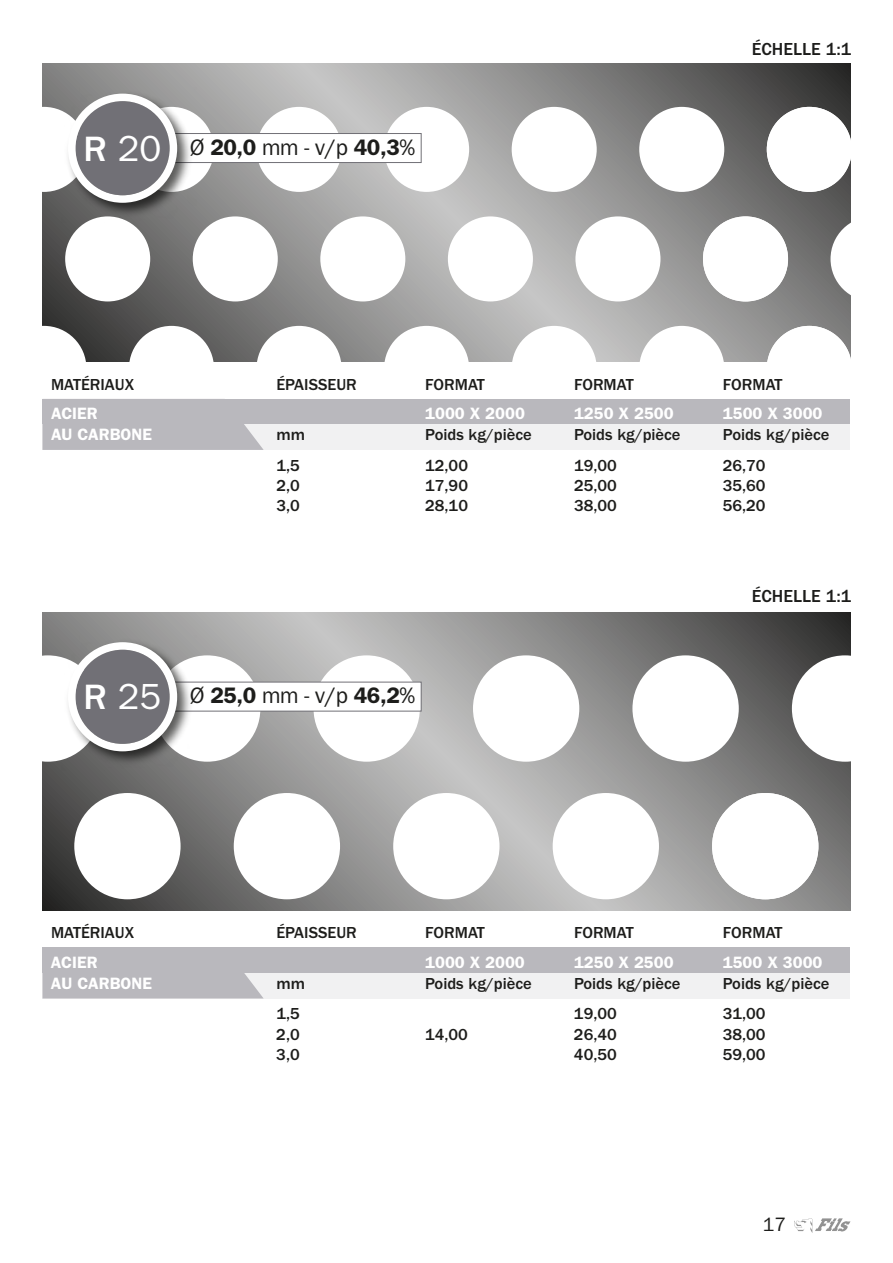
<style>
.page{position:relative;width:893px;height:1263px;background:#fff}
.page>*{position:absolute;margin:0;border:0;box-sizing:border-box;transform-origin:0 0}
.t1{font:36.45px "ITC Franklin Gothic Std";color:#fff}
.t2{font:22.5px "ITC Franklin Gothic Std";color:#1d1d1b}
.t3{font:19.5px "ITC Franklin Gothic Std";color:#1d1d1b}
.t4{font:500 18px "ITC Franklin Gothic Std";color:#1d1d1b}
.t5{font:500 16.5px "ITC Franklin Gothic Std";color:#1d1d1b}
.t6{font:600 16.5px "ITC Franklin Gothic Std";color:#fff}
.s1{font-weight:500}
.s2{font-weight:600}
</style>
<div class="page">
<svg style="left:794px;top:1218px;width:56px;height:15px"></svg>
<svg style="left:42px;top:612px;width:808px;height:298px;background:#8e8e8d"></svg>
<div style="left:154px;top:655px;width:106px;height:107px;background:#fff;border-radius:50%"></div>
<div style="left:314px;top:655px;width:106px;height:107px;background:#fff;border-radius:50%"></div>
<div style="left:473px;top:655px;width:106px;height:107px;background:#fff;border-radius:50%"></div>
<div style="left:632px;top:655px;width:107px;height:107px;background:#fff;border-radius:50%"></div>
<div style="left:74px;top:793px;width:107px;height:106px;background:#fff;border-radius:50%"></div>
<div style="left:234px;top:793px;width:106px;height:106px;background:#fff;border-radius:50%"></div>
<div style="left:393px;top:793px;width:106px;height:106px;background:#fff;border-radius:50%"></div>
<div style="left:553px;top:793px;width:106px;height:106px;background:#fff;border-radius:50%"></div>
<svg style="left:792px;top:655px;width:58px;height:107px"></svg>
<div style="left:712px;top:793px;width:106px;height:106px;background:#fff;border-radius:50%"></div>
<div style="left:167px;top:682px;width:254px;height:29px;background:#fff"></div>
<div style="left:166px;top:682px;width:256px;height:29px;border:1px solid #717076"></div>
<img style="left:61px;top:636px;width:135px;height:135px">
<svg style="left:42px;top:642px;width:135px;height:120px"></svg>
<svg style="left:42px;top:64px;width:808px;height:297px;background:#8f8f8f"></svg>
<div style="left:129px;top:107px;width:85px;height:85px;background:#fff;border-radius:50%"></div>
<div style="left:257px;top:107px;width:85px;height:85px;background:#fff;border-radius:50%"></div>
<div style="left:384px;top:107px;width:85px;height:85px;background:#fff;border-radius:50%"></div>
<div style="left:512px;top:107px;width:85px;height:85px;background:#fff;border-radius:50%"></div>
<div style="left:639px;top:107px;width:85px;height:85px;background:#fff;border-radius:50%"></div>
<div style="left:65px;top:216px;width:85px;height:85px;background:#fff;border-radius:50%"></div>
<div style="left:193px;top:216px;width:85px;height:85px;background:#fff;border-radius:50%"></div>
<div style="left:320px;top:216px;width:85px;height:85px;background:#fff;border-radius:50%"></div>
<div style="left:448px;top:216px;width:85px;height:85px;background:#fff;border-radius:50%"></div>
<div style="left:575px;top:216px;width:85px;height:85px;background:#fff;border-radius:50%"></div>
<svg style="left:42px;top:326px;width:44px;height:35px"></svg>
<svg style="left:129px;top:326px;width:85px;height:35px"></svg>
<svg style="left:257px;top:326px;width:85px;height:35px"></svg>
<svg style="left:384px;top:326px;width:85px;height:35px"></svg>
<svg style="left:512px;top:326px;width:85px;height:35px"></svg>
<svg style="left:639px;top:326px;width:85px;height:35px"></svg>
<svg style="left:767px;top:107px;width:83px;height:85px"></svg>
<div style="left:703px;top:216px;width:85px;height:85px;background:#fff;border-radius:50%"></div>
<svg style="left:830px;top:216px;width:20px;height:85px"></svg>
<svg style="left:767px;top:326px;width:83px;height:35px"></svg>
<div style="left:167px;top:134px;width:254px;height:28px;background:#fff"></div>
<div style="left:166px;top:133px;width:256px;height:30px;border:1px solid #717076"></div>
<img style="left:61px;top:87px;width:135px;height:135px">
<svg style="left:42px;top:94px;width:135px;height:109px"></svg>
<div style="left:43px;top:399px;width:807px;height:25px;background:#b9b8bd"></div>
<div style="left:43px;top:424px;width:807px;height:26px;background:#f1f1f2"></div>
<div style="left:43px;top:424px;width:221px;height:26px;background:#b9b8bd"></div>
<div style="left:43px;top:947px;width:807px;height:26px;background:#b9b8bd"></div>
<div style="left:43px;top:973px;width:807px;height:25px;background:#f1f1f2"></div>
<div style="left:43px;top:973px;width:220px;height:25px;background:#b9b8bd"></div>
<h1 class="t1" style="left:83px;top:127px;width:80px"><span class="s1">R</span> 20</h1>
<h2 class="t2" style="left:190px;top:134px;width:227px">Ø <span class="s2">20,0</span> mm - v/p <span class="s2">40,3</span>%</h2>
<p class="t4" style="left:752px;top:39px;width:101px">ÉCHELLE 1:1</p>
<p class="t5" style="left:51px;top:375px;width:85px">MATÉRIAUX</p>
<p class="t5" style="left:276px;top:375px;width:82px">ÉPAISSEUR</p>
<p class="t5" style="left:425px;top:375px;width:61px">FORMAT</p>
<p class="t5" style="left:574px;top:375px;width:61px">FORMAT</p>
<p class="t5" style="left:723px;top:375px;width:61px">FORMAT</p>
<p class="t6" style="left:51px;top:403px;width:48px">ACIER</p>
<p class="t6" style="left:425px;top:403px;width:101px">1000 X 2000</p>
<p class="t6" style="left:574px;top:403px;width:101px">1250 X 2500</p>
<p class="t6" style="left:723px;top:403px;width:101px">1500 X 3000</p>
<p class="t6" style="left:51px;top:424px;width:102px">AU CARBONE</p>
<p class="t5" style="left:276px;top:425px;width:30px">mm</p>
<p class="t5" style="left:425px;top:425px;width:108px">Poids kg/pièce</p>
<p class="t5" style="left:574px;top:425px;width:108px">Poids kg/pièce</p>
<p class="t5" style="left:723px;top:425px;width:108px">Poids kg/pièce</p>
<p class="t5" style="left:276px;top:456px;width:25px">1,5</p>
<p class="t5" style="left:425px;top:456px;width:44px">12,00</p>
<p class="t5" style="left:574px;top:456px;width:44px">19,00</p>
<p class="t5" style="left:723px;top:456px;width:44px">26,70</p>
<p class="t5" style="left:276px;top:476px;width:25px">2,0</p>
<p class="t5" style="left:425px;top:476px;width:44px">17,90</p>
<p class="t5" style="left:574px;top:476px;width:44px">25,00</p>
<p class="t5" style="left:723px;top:476px;width:44px">35,60</p>
<p class="t5" style="left:276px;top:496px;width:25px">3,0</p>
<p class="t5" style="left:425px;top:496px;width:44px">28,10</p>
<p class="t5" style="left:574px;top:496px;width:44px">38,00</p>
<p class="t5" style="left:723px;top:496px;width:44px">56,20</p>
<h1 class="t1" style="left:83px;top:676px;width:80px"><span class="s1">R</span> 25</h1>
<h2 class="t2" style="left:190px;top:683px;width:227px">Ø <span class="s2">25,0</span> mm - v/p <span class="s2">46,2</span>%</h2>
<p class="t4" style="left:752px;top:586px;width:101px">ÉCHELLE 1:1</p>
<p class="t5" style="left:51px;top:924px;width:85px">MATÉRIAUX</p>
<p class="t5" style="left:276px;top:924px;width:82px">ÉPAISSEUR</p>
<p class="t5" style="left:425px;top:924px;width:61px">FORMAT</p>
<p class="t5" style="left:574px;top:924px;width:61px">FORMAT</p>
<p class="t5" style="left:723px;top:924px;width:61px">FORMAT</p>
<p class="t6" style="left:51px;top:952px;width:48px">ACIER</p>
<p class="t6" style="left:425px;top:952px;width:101px">1000 X 2000</p>
<p class="t6" style="left:574px;top:952px;width:101px">1250 X 2500</p>
<p class="t6" style="left:723px;top:952px;width:101px">1500 X 3000</p>
<p class="t6" style="left:51px;top:973px;width:102px">AU CARBONE</p>
<p class="t5" style="left:276px;top:974px;width:30px">mm</p>
<p class="t5" style="left:425px;top:974px;width:108px">Poids kg/pièce</p>
<p class="t5" style="left:574px;top:974px;width:108px">Poids kg/pièce</p>
<p class="t5" style="left:723px;top:974px;width:108px">Poids kg/pièce</p>
<p class="t5" style="left:276px;top:1004px;width:25px">1,5</p>
<p class="t5" style="left:574px;top:1004px;width:44px">19,00</p>
<p class="t5" style="left:723px;top:1004px;width:44px">31,00</p>
<p class="t5" style="left:276px;top:1025px;width:25px">2,0</p>
<p class="t5" style="left:425px;top:1025px;width:44px">14,00</p>
<p class="t5" style="left:574px;top:1025px;width:44px">26,40</p>
<p class="t5" style="left:723px;top:1025px;width:44px">38,00</p>
<p class="t5" style="left:276px;top:1045px;width:25px">3,0</p>
<p class="t5" style="left:574px;top:1045px;width:44px">40,50</p>
<p class="t5" style="left:723px;top:1045px;width:44px">59,00</p>
<p class="t3" style="left:763px;top:1213px;width:25px">17</p>
</div>
